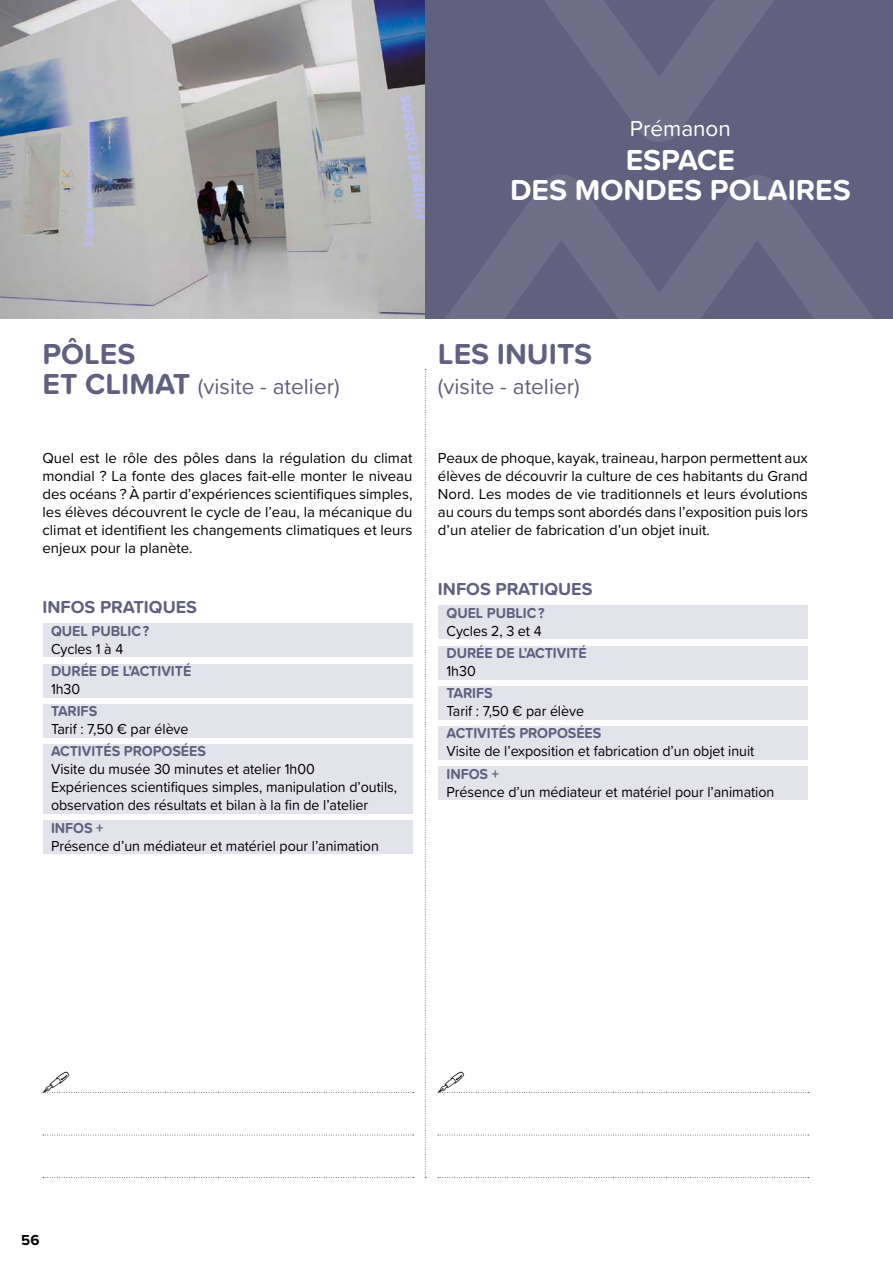
<style>
.page{position:relative;width:893px;height:1263px;background:#fff}
.page>*{position:absolute;margin:0;border:0;box-sizing:border-box;transform-origin:0 0}
.t1{font:700 30px/30px "Proxima Soft";color:#fff;text-align:center}
.t2{font:700 30px "Proxima Soft";color:#61607e}
.t3{font:22.5px "Proxima Soft";color:#61607e}
.t4{font:22.5px "Proxima Soft";color:#fff}
.t5{font:700 18px "Proxima Soft";color:#61607e}
.t6{font:15px/18px "Proxima Nova";color:#000;text-align:justify}
.t7{font:15px/18px "Proxima Soft";letter-spacing:-.005em;color:#000;scale:.95 1}
.t8{font:700 15px "Proxima Soft";letter-spacing:-.005em;color:#61607e;scale:.95 1}
.t9{font:700 15px "Proxima Nova";color:#000}
.s1{font-weight:700;font-size:30px}
</style>
<div class="page">
<img style="left:0;top:0;width:425px;height:319px">
<svg style="left:425px;top:369px;width:1px;height:809px"></svg>
<svg style="left:43px;top:1135px;width:371px;height:1px"></svg>
<svg style="left:43px;top:1177px;width:371px;height:1px"></svg>
<svg style="left:438px;top:1135px;width:371px;height:1px"></svg>
<svg style="left:438px;top:1177px;width:371px;height:1px"></svg>
<div style="left:43px;top:624px;width:369px;height:33px;background:#e3e3eb"></div>
<div style="left:43px;top:664px;width:369px;height:33px;background:#e3e3eb"></div>
<div style="left:43px;top:704px;width:369px;height:33px;background:#e3e3eb"></div>
<div style="left:43px;top:745px;width:369px;height:69px;background:#e3e3eb"></div>
<div style="left:43px;top:821px;width:369px;height:33px;background:#e3e3eb"></div>
<div style="left:438px;top:606px;width:370px;height:33px;background:#e3e3eb"></div>
<div style="left:438px;top:646px;width:370px;height:33px;background:#e3e3eb"></div>
<div style="left:438px;top:686px;width:370px;height:33px;background:#e3e3eb"></div>
<div style="left:438px;top:727px;width:370px;height:33px;background:#e3e3eb"></div>
<div style="left:438px;top:767px;width:370px;height:33px;background:#e3e3eb"></div>
<div style="left:425px;top:0;width:468px;height:319px;background:#61607e"></div>
<svg style="left:445px;top:175px;width:429px;height:144px"></svg>
<svg style="left:544px;top:0;width:230px;height:142px"></svg>
<svg style="left:43px;top:1092px;width:371px;height:1px"></svg>
<svg style="left:438px;top:1092px;width:371px;height:1px"></svg>
<h2 class="t4" style="left:630px;top:112px;width:103px">Prémanon</h2>
<h1 class="t1" style="left:510px;top:144px;width:342px">ESPACE<br>DES MONDES POLAIRES</h1>
<h1 class="t2" style="left:43px;top:331px;width:94px">PÔLES</h1>
<h2 class="t3" style="left:43px;top:369px;width:299px"><span class="s1">ET CLIMAT</span> (visite - atelier)</h2>
<p class="t6" style="left:43px;top:448px;width:371px">Quel est le rôle des pôles dans la régulation du climat mondial ? La fonte des glaces fait-elle monter le niveau des océans ? À partir d’expériences scientifiques simples, les élèves découvrent le cycle de l’eau, la mécanique du climat et identifient les changements climatiques et leurs enjeux pour la planète.</p>
<p class="t5" style="left:43px;top:594px;width:156px">INFOS PRATIQUES</p>
<p class="t8" style="left:51px;top:619px;width:105px">QUEL PUBLIC ?</p>
<p class="t7" style="left:51px;top:639px;width:78px">Cycles 1 à 4</p>
<p class="t8" style="left:51px;top:660px;width:149px">DURÉE DE L’ACTIVITÉ</p>
<p class="t7" style="left:51px;top:679px;width:32px">1h30</p>
<p class="t8" style="left:51px;top:700px;width:50px">TARIFS</p>
<p class="t7" style="left:51px;top:719px;width:146px">Tarif : 7,50 € par élève</p>
<p class="t8" style="left:51px;top:740px;width:165px">ACTIVITÉS PROPOSÉES</p>
<p class="t7" style="left:51px;top:760px;width:366px">Visite du musée 30 minutes et atelier 1h00<br>Expériences scientifiques simples, manipulation d’outils, observation des résultats et bilan à la fin de l’atelier</p>
<p class="t8" style="left:51px;top:816px;width:57px">INFOS +</p>
<p class="t7" style="left:51px;top:836px;width:347px">Présence d’un médiateur et matériel pour l’animation</p>
<h1 class="t2" style="left:438px;top:331px;width:156px">LES INUITS</h1>
<h2 class="t3" style="left:438px;top:369px;width:143px">(visite - atelier)</h2>
<p class="t6" style="left:438px;top:448px;width:372px">Peaux de phoque, kayak, traineau, harpon permettent aux élèves de découvrir la culture de ces habitants du Grand Nord. Les modes de vie traditionnels et leurs évolutions au cours du temps sont abordés dans l’exposition puis lors d’un atelier de fabrication d’un objet inuit.</p>
<p class="t5" style="left:438px;top:576px;width:156px">INFOS PRATIQUES</p>
<p class="t8" style="left:446px;top:601px;width:105px">QUEL PUBLIC ?</p>
<p class="t7" style="left:446px;top:621px;width:102px">Cycles 2, 3 et 4</p>
<p class="t8" style="left:446px;top:642px;width:149px">DURÉE DE L’ACTIVITÉ</p>
<p class="t7" style="left:446px;top:661px;width:32px">1h30</p>
<p class="t8" style="left:446px;top:682px;width:50px">TARIFS</p>
<p class="t7" style="left:446px;top:701px;width:146px">Tarif : 7,50 € par élève</p>
<p class="t8" style="left:446px;top:722px;width:165px">ACTIVITÉS PROPOSÉES</p>
<p class="t7" style="left:446px;top:742px;width:326px">Visite de l’exposition et fabrication d’un objet inuit</p>
<p class="t8" style="left:446px;top:762px;width:57px">INFOS +</p>
<p class="t7" style="left:446px;top:782px;width:347px">Présence d’un médiateur et matériel pour l’animation</p>
<p class="t9" style="left:21px;top:1229px;width:20px">56</p>
</div>
